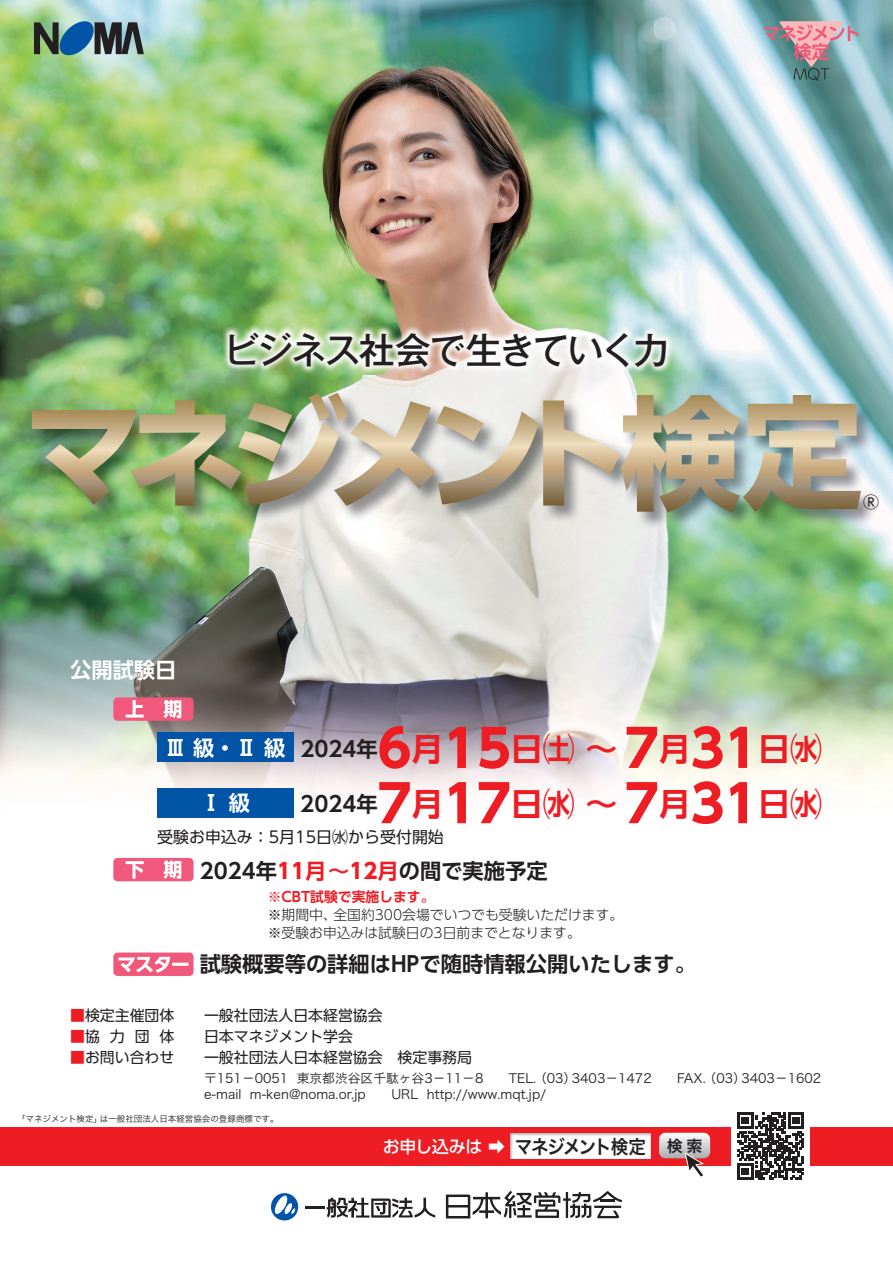
<style>
.page{position:relative;width:893px;height:1263px;background:#fff}
.page>*{position:absolute;margin:0;border:0;box-sizing:border-box;transform-origin:0 0}
.t1{font:500 36.15px "Gothic MB101 Pro";letter-spacing:-.06em;color:#231f20}
.t2{font:700 31.95px "UD Shin Go Pro De";color:#ee1d23}
.t3{font:700 21.3px "UD Shin Go Pro De";color:#231f20}
.t4{font:700 21.3px "UD Shin Go Pro De";color:#fff}
.t5{font:19.2px "Hira Kaku Pro N W6";letter-spacing:-.08em;color:#231f20;scale:.92 1}
.t6{font:15.9px "UD Shin Go Pro";color:#231f20}
.t7{font:14.85px "UD Shin Go Pro";color:#231f20}
.t8{font:300 13.8px/18.1px "UD Shin Go Pro";color:#231f20}
.t9{font:700 13.8px "UD Shin Go Pro De";color:#ee1d23}
.t10{font:12.75px/15.9px "Hira Kaku Pro N W3";color:#231f20}
.t11{font:8.55px "Hira Kaku Pro W3";color:#231f20}
.s1{color:#231f20}
.s2{font-family:"UD Shin Go Pro";font-size:51.15px}
.s3{font-family:"UD Shin Go Pro";color:#ee1d23}
.s4{color:#ee1d23}
.s5{font-family:"UD Shin Go Pro";font-weight:500;font-size:16.95px;color:#fff}
.s6{font-size:15.9px}
</style>
<div class="page">
<img style="left:0;top:0;width:893px;height:818px">
<svg style="left:271px;top:1193px;width:27px;height:27px"></svg>
<svg style="left:446px;top:1191px;width:176px;height:27px"></svg>
<hr style="left:306px;top:1206px;width:19px;height:3px;background:#231f20">
<svg style="left:327px;top:1198px;width:108px;height:19px"></svg>
<svg style="left:34px;top:21px;width:110px;height:34px;background:#4d6b76"></svg>
<img style="left:222px;top:324px;width:452px;height:51px">
<svg style="left:764px;top:21px;width:95px;height:60px;background:#a5a3ab"></svg>
<div style="left:0;top:1127px;width:893px;height:38px;background:#ee1d23"></div>
<svg style="left:659px;top:1133px;width:51px;height:44px"></svg>
<div style="left:731px;top:1106px;width:79px;height:79px;background:#fff"></div>
<svg style="left:737px;top:1112px;width:67px;height:67px"></svg>
<img style="left:510px;top:1133px;width:141px;height:26px">
<div style="left:157px;top:733px;width:136px;height:29px;background:#0154a6"></div>
<div style="left:157px;top:788px;width:136px;height:30px;background:#0154a6"></div>
<div style="left:113px;top:952px;width:81px;height:24px;background:#f0597c;border-radius:4px"></div>
<svg style="left:118px;top:957px;width:71px;height:16px"></svg>
<div style="left:113px;top:697px;width:81px;height:24px;background:#f0597c;border-radius:4px"></div>
<svg style="left:126px;top:700px;width:55px;height:18px"></svg>
<div style="left:113px;top:858px;width:81px;height:23px;background:#f0597c;border-radius:4px"></div>
<svg style="left:126px;top:860px;width:55px;height:19px"></svg>
<img style="left:31px;top:393px;width:847px;height:137px">
<img style="left:32px;top:393px;width:829px;height:119px">
<h1 class="t1" style="left:224px;top:320px;width:447px">ビジネス社会で生きていく力</h1>
<p class="t6" style="left:863px;top:489px;width:17px">Ⓡ</p>
<h3 class="t4" style="left:70px;top:652px;width:108px">公開試験日</h3>
<h3 class="t4" style="left:165px;top:730px;width:214px">Ⅲ 級・Ⅱ 級 <span class="s1">2024年</span></h3>
<h2 class="t2" style="left:378px;top:722px;width:446px"><span class="s2">6</span>月<span class="s2">15</span>日㈯ ～ <span class="s2">7</span>月<span class="s2">31</span>日㈬</h2>
<h3 class="t4" style="left:200px;top:785px;width:51px">Ⅰ 級</h3>
<h3 class="t3" style="left:300px;top:786px;width:79px">2024年</h3>
<h2 class="t2" style="left:378px;top:778px;width:446px"><span class="s2">7</span>月<span class="s2">17</span>日㈬ ～ <span class="s2">7</span>月<span class="s2">31</span>日㈬</h2>
<p class="t6" style="left:157px;top:824px;width:288px">受験お申込み：5月15日㈬から受付開始</p>
<h3 class="t3" style="left:200px;top:853px;width:349px">2024年<span class="s3">11</span><span class="s4">月 ～</span><span class="s3">12</span><span class="s4">月</span>の間で実施予定</h3>
<p class="t9" style="left:268px;top:886px;width:168px">※CBT試験で実施します。</p>
<p class="t8" style="left:268px;top:905px;width:357px">※期間中、全国約300会場でいつでも受験いただけます。※受験お申込みは試験日の3日前までとなります。</p>
<h3 class="t3" style="left:200px;top:947px;width:498px">試験概要等の詳細はHPで随時情報公開いたします。</h3>
<p class="t7" style="left:70px;top:1003px;width:106px"><span class="s4">■</span>検定主催団体</p>
<p class="t7" style="left:204px;top:1003px;width:180px">一般社団法人日本経営協会</p>
<p class="t7" style="left:70px;top:1024px;width:106px"><span class="s4">■</span>協力団体</p>
<p class="t7" style="left:204px;top:1024px;width:150px">日本マネジメント学会</p>
<p class="t7" style="left:70px;top:1046px;width:106px"><span class="s4">■</span>お問い合わせ</p>
<p class="t7" style="left:204px;top:1046px;width:269px">一般社団法人日本経営協会　検定事務局</p>
<p class="t10" style="left:204px;top:1069px;width:619px">〒151－0051 東京都渋谷区千駄ヶ谷3－11－8　　TEL. （03）3403－1472　　FAX. （03）3403－1602 e-mail m-ken@noma.or.jp　　URL http://www.mqt.jp/</p>
<h3 class="t5" style="left:383px;top:1129px;width:349px"><span class="s5">お申し込みは ➡</span> マネジメント検定 <span class="s6">検索</span></h3>
<p class="t11" style="left:17px;top:1111px;width:263px">「マネジメント検定」は一般社団法人日本経営協会の登録商標です。</p>
</div>
